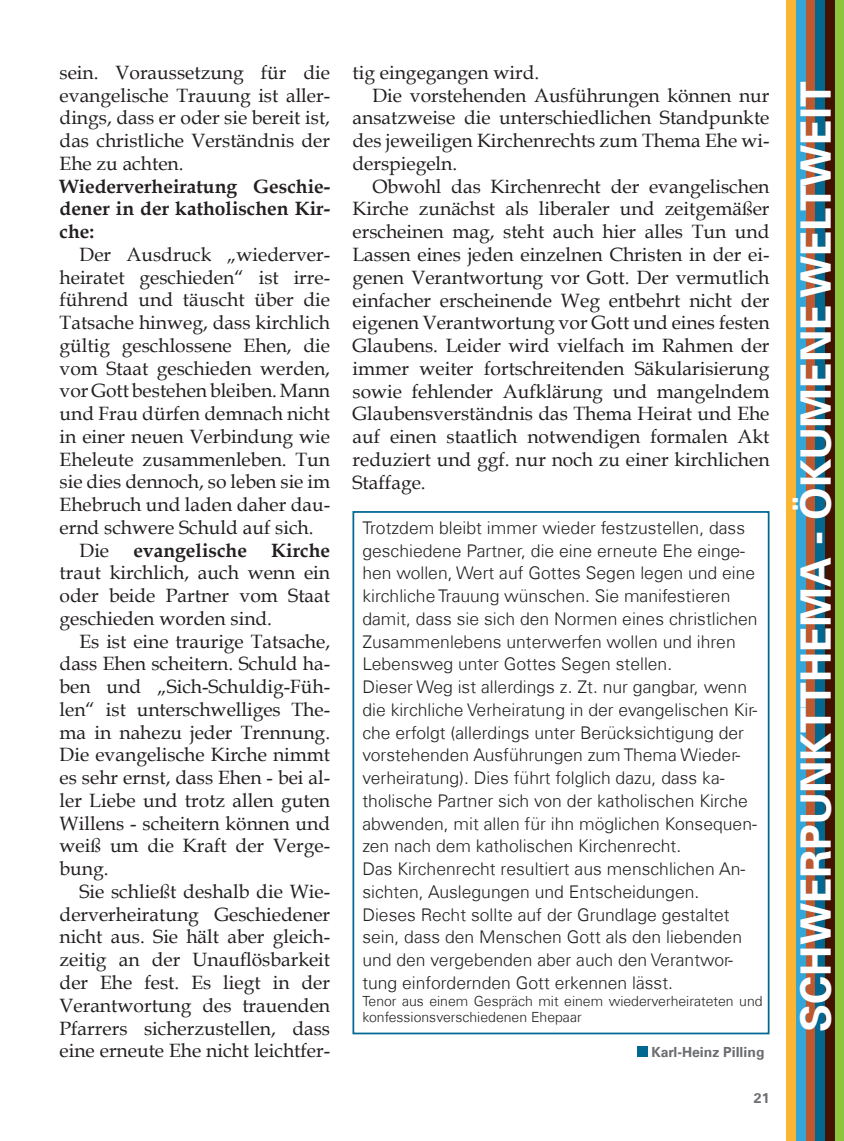
<style>
.page{position:relative;width:844px;height:1141px;background:#fff}
.page>*{position:absolute;margin:0;border:0;box-sizing:border-box;transform-origin:0 0}
.t1{font:700 42px "Univers Com 65";color:#fff}
.t2{font:19.25px/22.8px "Book Antiqua";color:#231f20;text-align:justify}
.t3{font:700 19.25px/22.8px "Book Antiqua";color:#231f20;text-align:justify}
.t4{font:300 17.5px/22.8px "Univers Com 45";color:#231f20}
.t5{font:300 14px/16.8px "Univers Com 45";color:#231f20}
.t6{font:700 14px "Univers Com 65";color:#6c6d70}
</style>
<div class="page">
<div style="left:352px;top:511px;width:417px;height:523px;border:2px solid #006891"></div>
<div style="left:637px;top:1047px;width:10px;height:10px;background:#006891"></div>
<div style="left:786px;top:0;width:57px;height:1141px;background:#fcb533"></div>
<div style="left:795px;top:0;width:48px;height:1141px;background:#33a5d6"></div>
<div style="left:805px;top:0;width:38px;height:1141px;background:#bd582f"></div>
<div style="left:815px;top:0;width:28px;height:1141px;background:#006891"></div>
<div style="left:825px;top:0;width:18px;height:1141px;background:#451200"></div>
<div style="left:835px;top:0;width:8px;height:1141px;background:#8bc63e"></div>
<p class="t2" style="left:60px;top:60px;width:272px">sein. Voraussetzung für die evangelische Trauung ist aller&shy;dings, dass er oder sie bereit ist, das christliche Verständnis der Ehe zu achten.</p>
<p class="t3" style="left:60px;top:175px;width:272px">Wiederverheiratung Geschie&shy;dener in der katholischen Kir&shy;che:</p>
<p class="t2" style="left:79px;top:242px;width:252px">Der Ausdruck „wiederver-</p>
<p class="t2" style="left:60px;top:265px;width:272px">heiratet geschieden“ ist irre-</p>
<p class="t2" style="left:60px;top:288px;width:272px">führend und täuscht über die</p>
<p class="t2" style="left:60px;top:311px;width:272px">Tatsache hinweg, dass kirchlich</p>
<p class="t2" style="left:60px;top:333px;width:272px">gültig geschlossene Ehen, die</p>
<p class="t2" style="left:60px;top:356px;width:272px">vom Staat geschieden werden,</p>
<p class="t2" style="left:60px;top:379px;width:272px">vor Gott bestehen bleiben. Mann</p>
<p class="t2" style="left:60px;top:402px;width:272px">und Frau dürfen demnach nicht</p>
<p class="t2" style="left:60px;top:425px;width:272px">in einer neuen Verbindung wie</p>
<p class="t2" style="left:60px;top:447px;width:272px">Eheleute zusammenleben. Tun</p>
<p class="t2" style="left:60px;top:470px;width:272px">sie dies dennoch, so leben sie im</p>
<p class="t2" style="left:60px;top:493px;width:272px">Ehebruch und laden daher dau-</p>
<p class="t2" style="left:60px;top:516px;width:255px">ernd schwere Schuld auf sich.</p>
<p class="t2" style="left:79px;top:538px;width:31px">Die</p>
<p class="t3" style="left:133px;top:539px;width:115px">evangelische</p>
<p class="t3" style="left:271px;top:539px;width:60px">Kirche</p>
<p class="t2" style="left:60px;top:561px;width:272px">traut kirchlich, auch wenn ein oder beide Partner vom Staat geschieden worden sind.</p>
<p class="t2" style="left:60px;top:629px;width:272px;text-indent:20px">Es ist eine traurige Tatsache, dass Ehen scheitern. Schuld ha&shy;ben und „Sich-Schuldig-Füh&shy;len“ ist unterschwelliges The&shy;ma in nahezu jeder Trennung.<br>Die evangelische Kirche nimmt es sehr ernst, dass Ehen - bei al&shy;ler Liebe und trotz allen guten Willens - scheitern können und weiß um die Kraft der Verge&shy;bung.</p>
<p class="t2" style="left:60px;top:880px;width:272px;text-indent:20px">Sie schließt deshalb die Wie&shy;derverheiratung Geschiedener nicht aus. Sie hält aber gleich&shy;zeitig an der Unauflösbarkeit der Ehe fest. Es liegt in der Verantwortung des trauenden Pfarrers sicherzustellen, dass eine erneute Ehe nicht leichtfer-</p>
<p class="t2" style="left:352px;top:61px;width:188px">tig eingegangen wird.</p>
<p class="t2" style="left:372px;top:83px;width:398px">Die vorstehenden Ausführungen können nur</p>
<p class="t2" style="left:352px;top:106px;width:418px">ansatzweise die unterschiedlichen Standpunkte</p>
<p class="t2" style="left:352px;top:129px;width:418px">des jeweiligen Kirchenrechts zum Thema Ehe wi-</p>
<p class="t2" style="left:352px;top:152px;width:106px">derspiegeln.</p>
<p class="t2" style="left:372px;top:174px;width:398px">Obwohl das Kirchenrecht der evangelischen</p>
<p class="t2" style="left:352px;top:197px;width:418px">Kirche zunächst als liberaler und zeitgemäßer</p>
<p class="t2" style="left:352px;top:220px;width:418px">erscheinen mag, steht auch hier alles Tun und</p>
<p class="t2" style="left:352px;top:243px;width:418px">Lassen eines jeden einzelnen Christen in der ei-</p>
<p class="t2" style="left:352px;top:265px;width:418px">genen Verantwortung vor Gott. Der vermutlich</p>
<p class="t2" style="left:352px;top:288px;width:418px">einfacher erscheinende Weg entbehrt nicht der</p>
<p class="t2" style="left:352px;top:311px;width:418px">eigenen Verantwortung vor Gott und eines festen</p>
<p class="t2" style="left:352px;top:334px;width:418px">Glaubens. Leider wird vielfach im Rahmen der</p>
<p class="t2" style="left:352px;top:356px;width:418px">immer weiter fortschreitenden Säkularisierung</p>
<p class="t2" style="left:352px;top:379px;width:418px">sowie fehlender Aufklärung und mangelndem</p>
<p class="t2" style="left:352px;top:402px;width:418px">Glaubensverständnis das Thema Heirat und Ehe</p>
<p class="t2" style="left:352px;top:425px;width:418px">auf einen staatlich notwendigen formalen Akt</p>
<p class="t2" style="left:352px;top:447px;width:418px">reduziert und ggf. nur noch zu einer kirchlichen</p>
<p class="t2" style="left:352px;top:470px;width:75px">Staffage.</p>
<p class="t4" style="left:362px;top:516px;width:396px">Trotzdem bleibt immer wieder festzustellen, dass geschiedene Partner, die eine erneute Ehe einge&shy;hen wollen, Wert auf Gottes Segen legen und eine kirchliche Trauung wünschen. Sie manifestieren damit, dass sie sich den Normen eines christlichen Zusammenlebens unterwerfen wollen und ihren Lebensweg unter Gottes Segen stellen.<br>Dieser Weg ist allerdings z. Zt. nur gangbar, wenn die kirchliche Verheiratung in der evangelischen Kir&shy;che erfolgt (allerdings unter Berücksichtigung der vorstehenden Ausführungen zum Thema Wieder&shy;verheiratung). Dies führt folglich dazu, dass ka&shy;tholische Partner sich von der katholischen Kirche abwenden, mit allen für ihn möglichen Konsequen&shy;zen nach dem katholischen Kirchenrecht.<br>Das Kirchenrecht resultiert aus menschlichen An&shy;sichten, Auslegungen und Entscheidungen.<br>Dieses Recht sollte auf der Grundlage gestaltet sein, dass den Menschen Gott als den liebenden und den vergebenden aber auch den Verantwor&shy;tung einfordernden Gott erkennen lässt.</p>
<p class="t5" style="left:362px;top:992px;width:401px">Tenor aus einem Gespräch mit einem wiederverheirateten und konfessionsverschiedenen Ehepaar</p>
<p class="t6" style="left:651px;top:1044px;width:114px">Karl-Heinz Pilling</p>
<p class="t6" style="left:753px;top:1089px;width:17px">21</p>
<h1 class="t1" style="left:790px;top:1032px;width:952px;rotate:-90deg">SCHWERPUNKTTHEMA - ÖKUMENE WELTWEIT</h1>
</div>
